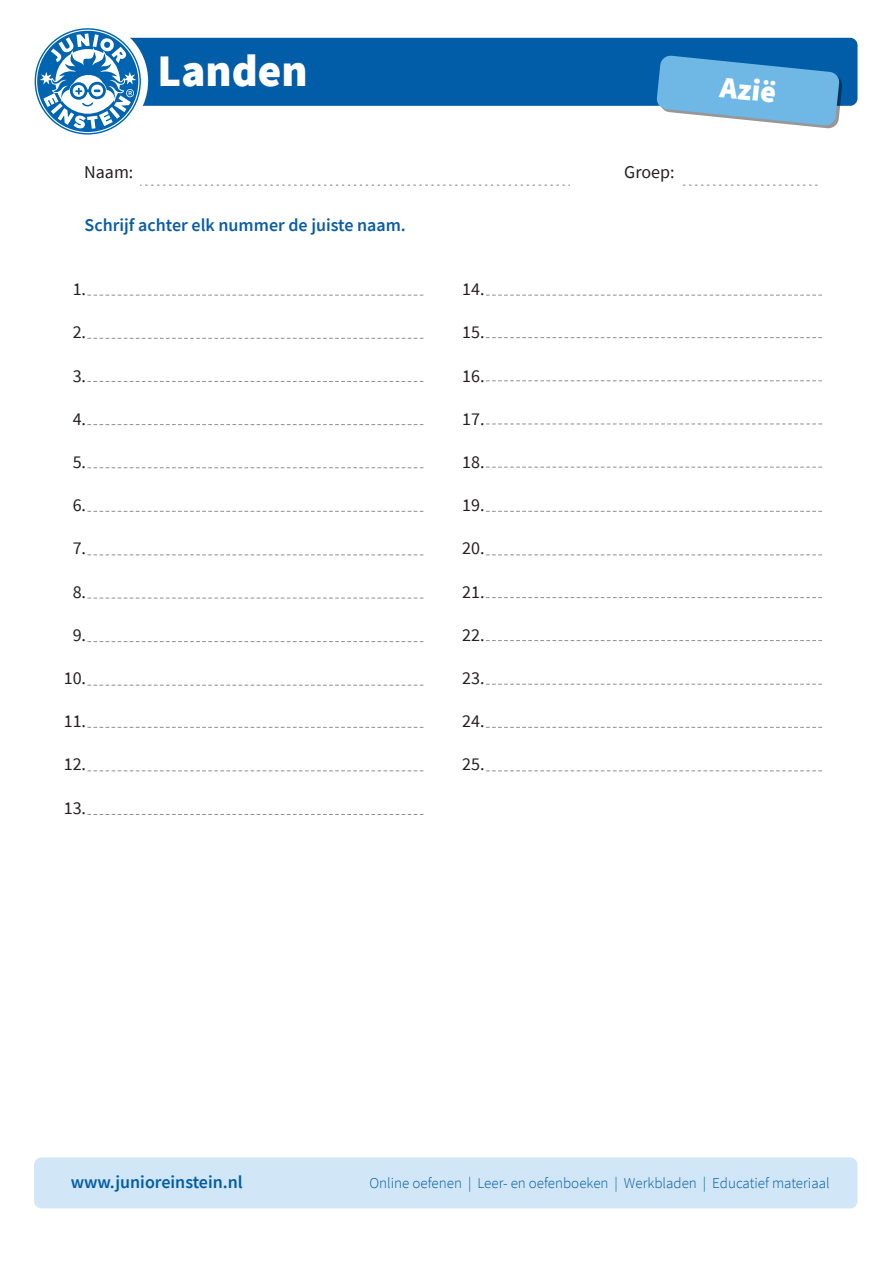
<style>
.page{position:relative;width:893px;height:1263px;background:#fff}
.page>*{position:absolute;margin:0;border:0;box-sizing:border-box;transform-origin:0 0}
.t1{font:900 45px "Source Sans Pro";color:#fff}
.t2{font:900 30px "Source Sans Pro";color:#fff}
.t3{font:18px "Source Sans Pro";color:#231f20}
.t4{font:600 18px "Source Sans Pro";color:#0a5da7}
.t5{font:600 18px "Source Sans Pro";color:#015da7}
.t6{font:300 15px "Source Sans Pro";color:#015da7}
</style>
<div class="page">
<div style="left:34px;top:1157px;width:823px;height:51px;background:#d1e6f6;border-radius:8px"></div>
<div style="left:50px;top:38px;width:807px;height:68px;background:#015da7;border-radius:7px"></div>
<div style="left:27px;top:20px;width:121px;height:122px;background:#fff;border-radius:50%"></div>
<svg style="left:140px;top:185px;width:430px;height:1px"></svg>
<svg style="left:683px;top:185px;width:135px;height:1px"></svg>
<svg style="left:656px;top:55px;width:187px;height:73px"></svg>
<svg style="left:35px;top:28px;width:106px;height:107px"></svg>
<svg style="left:88px;top:467px;width:335px;height:1px"></svg>
<svg style="left:88px;top:598px;width:335px;height:1px"></svg>
<svg style="left:486px;top:727px;width:336px;height:1px"></svg>
<svg style="left:88px;top:727px;width:335px;height:1px"></svg>
<svg style="left:88px;top:295px;width:335px;height:1px"></svg>
<svg style="left:486px;top:295px;width:336px;height:1px"></svg>
<svg style="left:88px;top:338px;width:335px;height:1px"></svg>
<svg style="left:88px;top:381px;width:335px;height:1px"></svg>
<svg style="left:486px;top:424px;width:336px;height:1px"></svg>
<svg style="left:88px;top:424px;width:335px;height:1px"></svg>
<svg style="left:486px;top:467px;width:336px;height:1px"></svg>
<svg style="left:88px;top:511px;width:335px;height:1px"></svg>
<svg style="left:486px;top:511px;width:336px;height:1px"></svg>
<svg style="left:486px;top:640px;width:336px;height:1px"></svg>
<svg style="left:88px;top:641px;width:335px;height:1px"></svg>
<svg style="left:486px;top:770px;width:336px;height:1px"></svg>
<svg style="left:88px;top:770px;width:335px;height:1px"></svg>
<svg style="left:88px;top:554px;width:335px;height:1px"></svg>
<svg style="left:486px;top:554px;width:336px;height:1px"></svg>
<svg style="left:486px;top:684px;width:336px;height:1px"></svg>
<svg style="left:88px;top:685px;width:335px;height:1px"></svg>
<svg style="left:88px;top:814px;width:335px;height:1px"></svg>
<svg style="left:486px;top:597px;width:336px;height:1px"></svg>
<svg style="left:486px;top:337px;width:336px;height:1px"></svg>
<svg style="left:486px;top:380px;width:336px;height:1px"></svg>
<p class="t1" style="left:158px;top:40px;width:152px">Landen</p>
<p class="t3" style="left:84px;top:161px;width:51px">Naam:</p>
<p class="t3" style="left:624px;top:161px;width:52px">Groep:</p>
<p class="t4" style="left:85px;top:213px;width:323px">Schrijf achter elk nummer de juiste naam.</p>
<p class="t3" style="left:73px;top:278px;width:15px">1.</p>
<p class="t3" style="left:73px;top:321px;width:15px">2.</p>
<p class="t3" style="left:73px;top:364px;width:15px">3.</p>
<p class="t3" style="left:73px;top:407px;width:15px">4.</p>
<p class="t3" style="left:73px;top:451px;width:15px">5.</p>
<p class="t3" style="left:73px;top:494px;width:15px">6.</p>
<p class="t3" style="left:73px;top:537px;width:15px">7.</p>
<p class="t3" style="left:73px;top:580px;width:15px">8.</p>
<p class="t3" style="left:73px;top:623px;width:15px">9.</p>
<p class="t3" style="left:64px;top:667px;width:24px">10.</p>
<p class="t3" style="left:64px;top:710px;width:24px">11.</p>
<p class="t3" style="left:64px;top:753px;width:24px">12.</p>
<p class="t3" style="left:64px;top:796px;width:24px">13.</p>
<p class="t3" style="left:462px;top:278px;width:24px">14.</p>
<p class="t3" style="left:462px;top:321px;width:24px">15.</p>
<p class="t3" style="left:462px;top:364px;width:24px">16.</p>
<p class="t3" style="left:462px;top:407px;width:24px">17.</p>
<p class="t3" style="left:462px;top:451px;width:24px">18.</p>
<p class="t3" style="left:462px;top:494px;width:24px">19.</p>
<p class="t3" style="left:462px;top:537px;width:24px">20.</p>
<p class="t3" style="left:462px;top:580px;width:24px">21.</p>
<p class="t3" style="left:462px;top:623px;width:24px">22.</p>
<p class="t3" style="left:462px;top:667px;width:24px">23.</p>
<p class="t3" style="left:462px;top:710px;width:24px">24.</p>
<p class="t3" style="left:462px;top:753px;width:24px">25.</p>
<p class="t2" style="left:722px;top:66px;width:58px;rotate:6deg">Azië</p>
<p class="t5" style="left:71px;top:1170px;width:174px">www.junioreinstein.nl</p>
<p class="t6" style="left:369px;top:1174px;width:462px">Online oefenen | Leer- en oefenboeken | Werkbladen | Educatief materiaal</p>
</div>
